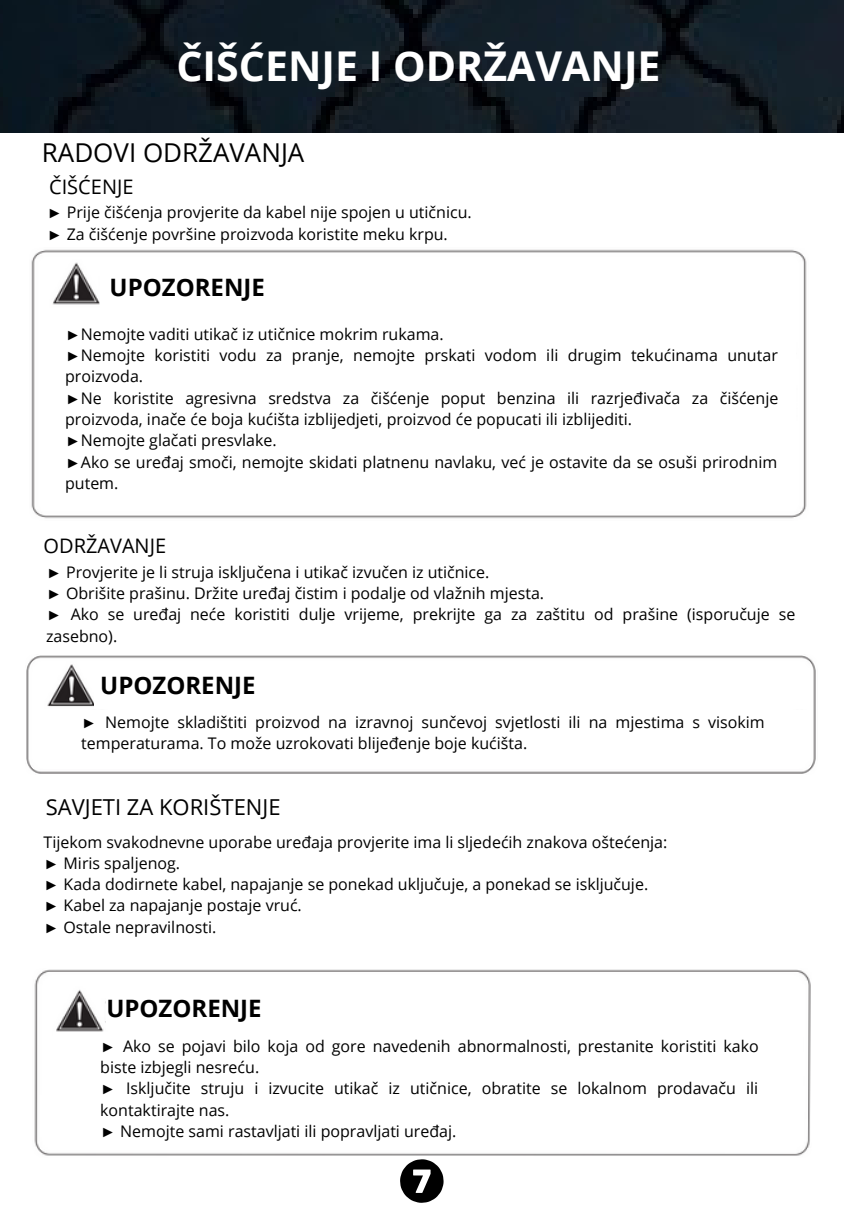
<style>
.page{position:relative;width:844px;height:1214px;background:#fff}
.page>*{position:absolute;margin:0;border:0;box-sizing:border-box;transform-origin:0 0}
.t1{font:700 41.2px "Open Sans";color:#fff}
.t2{font:26px "Open Sans";color:#000}
.t3{font:700 24px "Open Sans";color:#000}
.t4{font:22px "Open Sans";color:#000}
.t5{font:20px "Open Sans";color:#000}
.t6{font:16px/21.4px "Open Sans";color:#000}
.s1{font-family:"Liberation Serif"}
</style>
<div class="page">
<img style="left:0;top:0;width:844px;height:132px">
<img style="left:31px;top:249px;width:776px;height:270px">
<div style="left:42px;top:314px;width:754px;height:196px;background:#fff"></div>
<div style="left:100px;top:264px;width:310px;height:73px;background:#fff"></div>
<svg style="left:400px;top:1159px;width:43px;height:43px"></svg>
<img style="left:26px;top:655px;width:790px;height:119px">
<div style="left:47px;top:710px;width:764px;height:47px;background:#fff"></div>
<div style="left:94px;top:663px;width:246px;height:44px;background:#fff"></div>
<img style="left:34px;top:969px;width:777px;height:187px">
<div style="left:106px;top:985px;width:246px;height:44px;background:#fff"></div>
<div style="left:53px;top:1032px;width:750px;height:112px;background:#fff"></div>
<p class="t1" style="left:176px;top:37px;width:486px">ČIŠĆENJE I ODRŽAVANJE</p>
<p class="t2" style="left:42px;top:135px;width:264px">RADOVI ODRŽAVANJA</p>
<p class="t6" style="left:47px;top:201px;width:426px"><span class="s1">►</span> Prije čišćenja provjerite da kabel nije spojen u utičnicu.</p>
<p class="t6" style="left:47px;top:223px;width:402px"><span class="s1">►</span> Za čišćenje površine proizvoda koristite meku krpu.</p>
<p class="t5" style="left:49px;top:172px;width:86px">ČIŠĆENJE</p>
<p class="t3" style="left:110px;top:270px;width:157px">UPOZORENJE</p>
<p class="t6" style="left:65px;top:323px;width:380px"><span class="s1">►</span>Nemojte vaditi utikač iz utičnice mokrim rukama.</p>
<p class="t6" style="left:65px;top:344px;width:714px"><span class="s1">►</span>Nemojte koristiti vodu za pranje, nemojte prskati vodom ili drugim tekućinama unutar proizvoda.</p>
<p class="t6" style="left:65px;top:387px;width:715px"><span class="s1">►</span>Ne koristite agresivna sredstva za čišćenje poput benzina ili razrjeđivača za čišćenje proizvoda, inače će boja kućišta izblijedjeti, proizvod će popucati ili izblijediti.</p>
<p class="t6" style="left:65px;top:429px;width:213px"><span class="s1">►</span>Nemojte glačati presvlake.</p>
<p class="t6" style="left:65px;top:450px;width:714px"><span class="s1">►</span>Ako se uređaj smoči, nemojte skidati platnenu navlaku, već je ostavite da se osuši prirodnim putem.</p>
<p class="t5" style="left:44px;top:532px;width:124px">ODRŽAVANJE</p>
<p class="t6" style="left:46px;top:561px;width:445px"><span class="s1">►</span> Provjerite je li struja isključena i utikač izvučen iz utičnice.</p>
<p class="t6" style="left:46px;top:582px;width:500px"><span class="s1">►</span> Obrišite prašinu. Držite uređaj čistim i podalje od vlažnih mjesta.</p>
<p class="t6" style="left:46px;top:603px;width:751px"><span class="s1">►</span> Ako se uređaj neće koristiti dulje vrijeme, prekrijte ga za zaštitu od prašine (isporučuje se zasebno).</p>
<p class="t3" style="left:100px;top:668px;width:157px">UPOZORENJE</p>
<p class="t6" style="left:81px;top:711px;width:685px"><span class="s1">►</span> Nemojte skladištiti proizvod na izravnoj sunčevoj svjetlosti ili na mjestima s visokim temperaturama. To može uzrokovati blijeđenje boje kućišta.</p>
<p class="t4" style="left:46px;top:792px;width:236px">SAVJETI ZA KORIŠTENJE</p>
<p class="t6" style="left:44px;top:830px;width:625px">Tijekom svakodnevne uporabe uređaja provjerite ima li sljedećih znakova oštećenja:</p>
<p class="t6" style="left:44px;top:852px;width:138px"><span class="s1">►</span> Miris spaljenog.</p>
<p class="t6" style="left:44px;top:873px;width:606px"><span class="s1">►</span> Kada dodirnete kabel, napajanje se ponekad uključuje, a ponekad se isključuje.</p>
<p class="t6" style="left:44px;top:894px;width:260px"><span class="s1">►</span> Kabel za napajanje postaje vruć.</p>
<p class="t6" style="left:44px;top:916px;width:174px"><span class="s1">►</span> Ostale nepravilnosti.</p>
<p class="t3" style="left:106px;top:991px;width:157px">UPOZORENJE</p>
<p class="t6" style="left:100px;top:1034px;width:660px"><span class="s1">►</span> Ako se pojavi bilo koja od gore navedenih abnormalnosti, prestanite koristiti kako biste izbjegli nesreću.</p>
<p class="t6" style="left:100px;top:1077px;width:659px"><span class="s1">►</span> Isključite struju i izvucite utikač iz utičnice, obratite se lokalnom prodavaču ili kontaktirajte nas.</p>
<p class="t6" style="left:100px;top:1119px;width:358px"><span class="s1">►</span> Nemojte sami rastavljati ili popravljati uređaj.</p>
</div>
